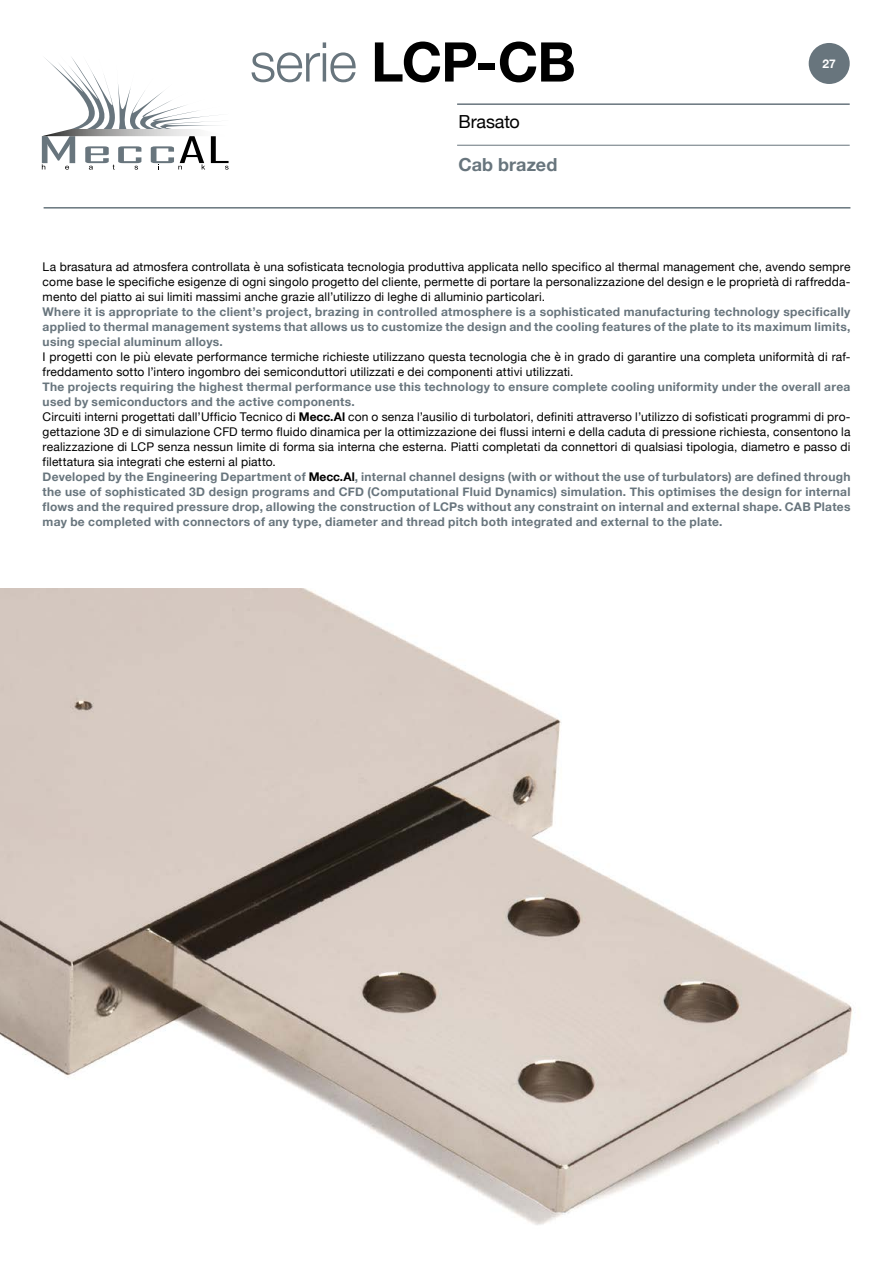
<style>
.page{position:relative;width:893px;height:1263px;background:#fff}
.page>*{position:absolute;margin:0;border:0;box-sizing:border-box;transform-origin:0 0}
.t1{font:700 54.75px "Helvetica Neue";color:#000}
.t2{font:700 18px "Helvetica Neue";letter-spacing:.005em;color:#68757d}
.t3{font:18px "Helvetica Neue";letter-spacing:-.01em;color:#000}
.t4{font:700 12px/15px "Helvetica Neue";letter-spacing:.025em;color:#68757d;text-align:justify}
.t5{font:12px/15px "Helvetica Neue";letter-spacing:.015em;color:#000;text-align:justify}
.t6{font:700 12px "Helvetica Neue";color:#fff}
.s1{font-weight:300;color:#68757d}
.s2{font-weight:400;color:#000}
.s3{color:#000}
</style>
<div class="page">
<img style="left:0;top:589px;width:852px;height:636px">
<svg style="left:42px;top:57px;width:187px;height:113px"></svg>
<div style="left:809px;top:43px;width:41px;height:41px;background:#68757d;border-radius:50%"></div>
<hr style="left:457px;top:145px;width:393px;height:1px;background:#68757d">
<hr style="left:457px;top:103px;width:393px;height:2px;background:#68757d">
<hr style="left:44px;top:207px;width:806px;height:2px;background:#68757d">
<h1 class="t1" style="left:250px;top:19px;width:328px"><span class="s1">serie</span> LCP-CB</h1>
<h2 class="t3" style="left:458px;top:109px;width:63px">Brasato</h2>
<h2 class="t2" style="left:458px;top:151px;width:100px">Cab brazed</h2>
<p class="t6" style="left:822px;top:54px;width:15px">27</p>
<p class="t5" style="left:43px;top:260px;width:809px">La brasatura ad atmosfera controllata è una sofisticata tecnologia produttiva applicata nello specifico al thermal management che, avendo sempre come base le specifiche esigenze di ogni singolo progetto del cliente, permette di portare la personalizzazione del design e le proprietà di raffredda&shy;mento del piatto ai sui limiti massimi anche grazie all’utilizzo di leghe di alluminio particolari.</p>
<p class="t4" style="left:43px;top:305px;width:809px">Where it is appropriate to the client’s project, brazing in controlled atmosphere is a sophisticated manufacturing technology specifically applied to thermal management systems that allows us to customize the design and the cooling features of the plate to its maximum limits, using special aluminum alloys.</p>
<p class="t5" style="left:43px;top:350px;width:809px">I progetti con le più elevate performance termiche richieste utilizzano questa tecnologia che è in grado di garantire una completa uniformità di raf&shy;freddamento sotto l’intero ingombro dei semiconduttori utilizzati e dei componenti attivi utilizzati.</p>
<p class="t4" style="left:43px;top:380px;width:809px;text-align:left">The projects requiring the highest thermal performance use this technology to ensure complete cooling uniformity under the overall area used by semiconductors and the active components.<br><span class="s2">Circuiti interni progettati dall’Ufficio Tecnico di</span> <span class="s3">Mecc.Al</span> <span class="s2">con o senza l’ausilio di turbolatori, definiti attraverso l’utilizzo di sofisticati programmi di pro&shy;gettazione 3D e di simulazione CFD termo fluido dinamica per la ottimizzazione dei flussi interni e della caduta di pressione richiesta, consentono la realizzazione di LCP senza nessun limite di forma sia interna che esterna. Piatti completati da connettori di qualsiasi tipologia, diametro e passo di filettatura sia integrati che esterni al piatto.<br></span>Developed by the Engineering Department of <span class="s3">Mecc.Al</span>, internal channel designs (with or without the use of turbulators) are defined through the use of sophisticated 3D design programs and CFD (Computational Fluid Dynamics) simulation. This optimises the design for internal flows and the required pressure drop, allowing the construction of LCPs without any constraint on internal and external shape. CAB Plates may be completed with connectors of any type, diameter and thread pitch both integrated and external to the plate.</p>
</div>
